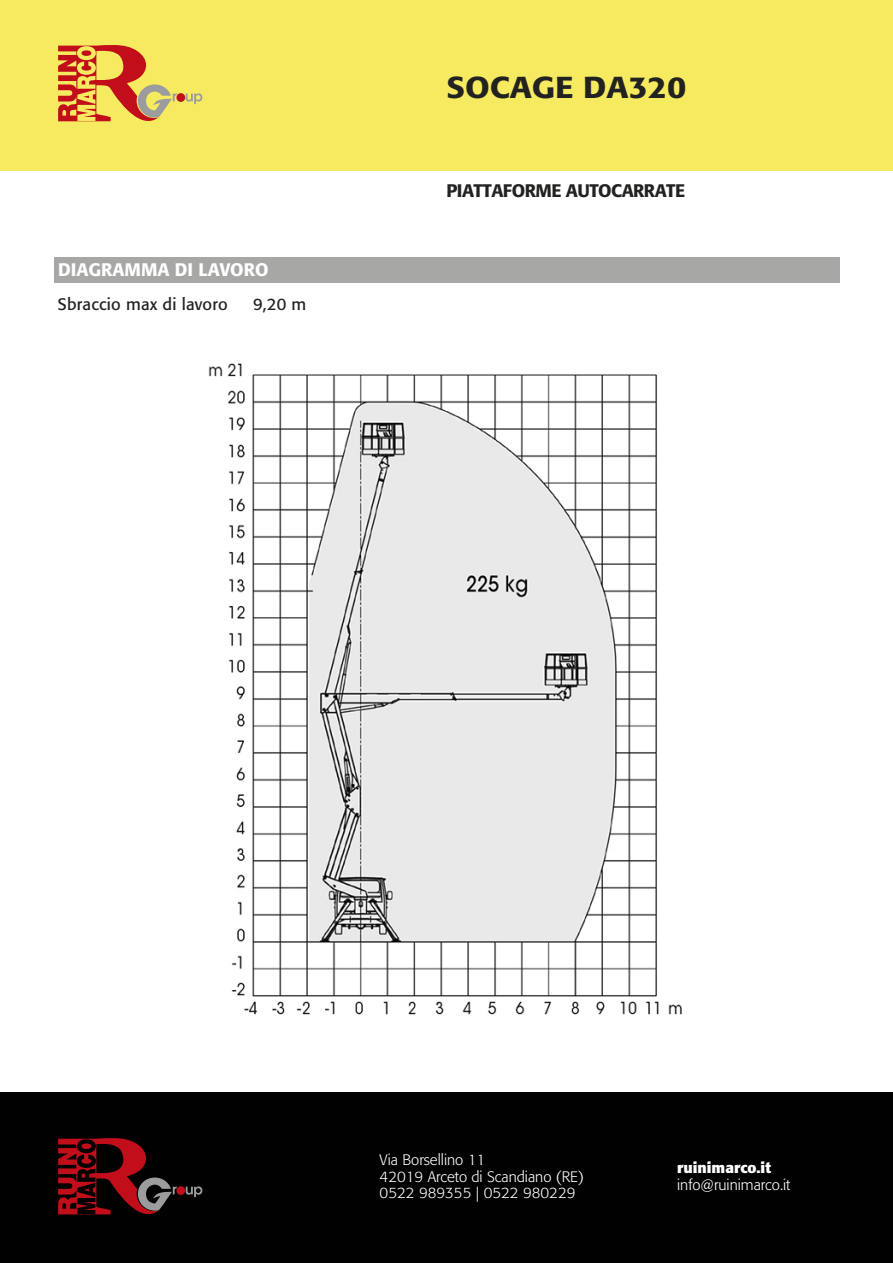
<style>
.page{position:relative;width:893px;height:1263px;background:#fff}
.page>*{position:absolute;margin:0;border:0;box-sizing:border-box;transform-origin:0 0}
.t1{font:500 30px "Formata";color:#222221;scale:1.1 1}
.t2{font:500 18px "Formata";letter-spacing:-.025em;color:#222221}
.t3{font:500 18px "Formata";color:#fff}
.t4{font:16.5px "Formata";letter-spacing:.01em;color:#222221}
.t5{font:300 15px/16.5px "Formata";color:#fff}
.t6{font:700 15px "Formata";color:#fff}
</style>
<div class="page">
<div style="left:54px;top:258px;width:785px;height:25px;background:#a7a7a6"></div>
<div style="left:0;top:0;width:893px;height:170px;background:#f6ea60"></div>
<div style="left:0;top:1093px;width:893px;height:170px;background:#010101"></div>
<svg style="left:186px;top:93px;width:16px;height:11px"></svg>
<div style="left:176px;top:93px;width:9px;height:9px;background:#c10e1a;border-radius:50%"></div>
<svg style="left:58px;top:45px;width:119px;height:77px"></svg>
<svg style="left:186px;top:1186px;width:16px;height:11px"></svg>
<div style="left:176px;top:1186px;width:9px;height:9px;background:#c10e1a;border-radius:50%"></div>
<svg style="left:58px;top:1138px;width:119px;height:77px"></svg>
<img style="left:208px;top:363px;width:474px;height:652px">
<p class="t3" style="left:58px;top:259px;width:212px">DIAGRAMMA DI LAVORO</p>
<p class="t4" style="left:58px;top:295px;width:171px">Sbraccio max di lavoro</p>
<p class="t4" style="left:253px;top:295px;width:55px">9,20 m</p>
<h1 class="t1" style="left:446px;top:68px;width:220px">SOCAGE DA320</h1>
<p class="t2" style="left:446px;top:179px;width:240px">PIATTAFORME AUTOCARRATE</p>
<p class="t5" style="left:380px;top:1152px;width:206px">Via Borsellino 11<br>42019 Arceto di Scandiano (RE)<br>0522 989355 | 0522 980229</p>
<p class="t6" style="left:677px;top:1158px;width:95px">ruinimarco.it</p>
<p class="t5" style="left:677px;top:1176px;width:115px">info@ruinimarco.it</p>
</div>
